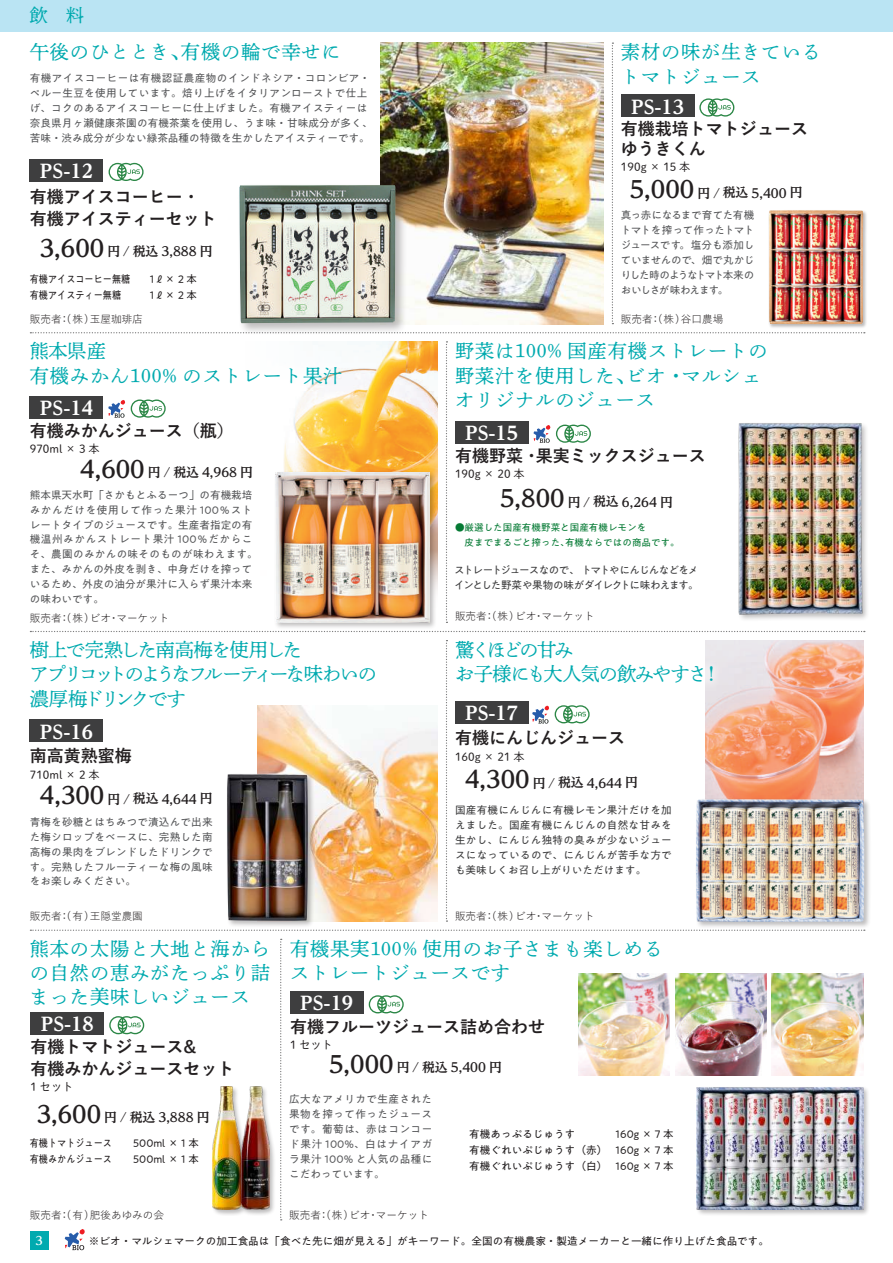
<style>
.page{position:relative;width:893px;height:1263px;background:#fff}
.page>*{position:absolute;margin:0;border:0;box-sizing:border-box;transform-origin:0 0}
.t1{font:19.2px/24.5px "P Shuei N Min Std L";letter-spacing:.05em;color:#00aaaf}
.t2{font:19.2px/24.5px "P Shuei N Min Std L";letter-spacing:-.105em;color:#00aaaf}
.t3{font:19.2px/24.5px "P Shuei N Min Std L";letter-spacing:-.07em;color:#00aaaf}
.t4{font:800 18.45px "Reim Ythz Pro";color:#fff}
.t5{font:18px "P Shuei N Min Std L";color:#00aaaf}
.t6{font:700 16.95px/21.9px "Yu Go Pr 6 N";color:#231f20}
.t7{font:700 12.75px "Reim Ythz Pro";color:#231f20}
.t8{font:700 11.7px "UD Reimin Pro";color:#fff}
.t9{font:11.4px "P Shuei M Go Std L";color:#231f20}
.t10{font:10.65px/14.9px "PA1 Gothic Std";letter-spacing:.015em;color:#57585a;text-align:justify}
.t11{font:10.65px/15.8px "PA1 Gothic Std";color:#231f20}
.t12{font:10.65px "Yu Go Pr 6 N";color:#231f20}
.t13{font:10.65px/14.9px "PA1 Gothic Std";letter-spacing:-.02em;color:#3e3e3f;text-align:justify}
.t14{font:10.65px/14.9px "PA1 Gothic Std";letter-spacing:-.09em;color:#3e3e3f}
.t15{font:10.65px/15.8px "PA1 Gothic Std";color:#231f20;scale:.86 1}
.t16{font:9.6px/14.9px "PA1 Gothic Std";color:#057a34}
.s1{font-size:23.4px}
</style>
<div class="page">
<img style="left:706px;top:640px;width:157px;height:158px">
<img style="left:284px;top:341px;width:154px;height:249px">
<div style="left:274px;top:471px;width:163px;height:159px;background:#231f20;opacity:.3"></div>
<img style="left:275px;top:472px;width:155px;height:150px">
<div style="left:30px;top:396px;width:73px;height:22px;background:#3e3e3f"></div>
<svg style="left:108px;top:399px;width:58px;height:19px"></svg>
<svg style="left:532px;top:705px;width:58px;height:19px"></svg>
<div style="left:0;top:0;width:893px;height:31px;background:#bae4f3"></div>
<div style="left:768px;top:209px;width:100px;height:120px;background:#231f20;opacity:.3"></div>
<img style="left:769px;top:210px;width:27px;height:114px">
<div style="left:290px;top:992px;width:73px;height:22px;background:#3e3e3f"></div>
<svg style="left:368px;top:995px;width:36px;height:19px"></svg>
<div style="left:211px;top:1085px;width:65px;height:131px;background:#231f20;opacity:.3"></div>
<img style="left:213px;top:1087px;width:56px;height:123px">
<div style="left:31px;top:1012px;width:73px;height:23px;background:#3e3e3f"></div>
<svg style="left:109px;top:1016px;width:36px;height:19px"></svg>
<img style="left:381px;top:43px;width:223px;height:281px">
<div style="left:30px;top:159px;width:73px;height:22px;background:#3e3e3f"></div>
<svg style="left:108px;top:162px;width:36px;height:19px"></svg>
<div style="left:237px;top:182px;width:170px;height:153px;background:#231f20;opacity:.3"></div>
<img style="left:239px;top:185px;width:156px;height:138px">
<img style="left:257px;top:706px;width:181px;height:216px">
<div style="left:30px;top:720px;width:73px;height:22px;background:#3e3e3f"></div>
<div style="left:455px;top:702px;width:73px;height:22px;background:#3e3e3f"></div>
<div style="left:225px;top:773px;width:90px;height:155px;background:#231f20;opacity:.3"></div>
<img style="left:227px;top:774px;width:81px;height:147px">
<div style="left:447px;top:631px;width:275px;height:61px;background:#fff"></div>
<div style="left:30px;top:1232px;width:18px;height:18px;background:#00aaaf"></div>
<svg style="left:65px;top:1229px;width:20px;height:21px"></svg>
<div style="left:738px;top:422px;width:131px;height:200px;background:#fafafa"></div>
<img style="left:738px;top:423px;width:129px;height:196px">
<div style="left:455px;top:421px;width:73px;height:22px;background:#3e3e3f"></div>
<svg style="left:533px;top:424px;width:58px;height:19px"></svg>
<div style="left:621px;top:95px;width:73px;height:22px;background:#3e3e3f"></div>
<svg style="left:699px;top:98px;width:36px;height:19px"></svg>
<svg style="left:612px;top:43px;width:1px;height:281px"></svg>
<svg style="left:446px;top:341px;width:1px;height:282px"></svg>
<svg style="left:446px;top:640px;width:1px;height:282px"></svg>
<svg style="left:280px;top:939px;width:2px;height:281px"></svg>
<svg style="left:30px;top:332px;width:835px;height:1px"></svg>
<svg style="left:30px;top:631px;width:835px;height:1px"></svg>
<svg style="left:30px;top:929px;width:835px;height:2px"></svg>
<div style="left:695px;top:1086px;width:175px;height:131px;background:#231f20;opacity:.3"></div>
<img style="left:697px;top:1087px;width:166px;height:123px">
<div style="left:694px;top:798px;width:178px;height:131px;background:#231f20;opacity:.3"></div>
<img style="left:696px;top:799px;width:168px;height:123px">
<img style="left:578px;top:973px;width:92px;height:103px">
<img style="left:675px;top:973px;width:92px;height:103px">
<img style="left:771px;top:973px;width:92px;height:103px">
<h3 class="t5" style="left:30px;top:3px;width:56px">飲　料</h3>
<h1 class="t1" style="left:30px;top:39px;width:312px">午後のひととき、有機の輪で幸せに</h1>
<p class="t10" style="left:30px;top:71px;width:344px;text-align:left">有機アイスコーヒーは有機認証農産物のインドネシア・コロンビア・ペルー生豆を使用しています。焙り上げをイタリアンローストで仕上げ、コクのあるアイスコーヒーに仕上げました。有機アイスティーは奈良県月ヶ瀬健康茶園の有機茶葉を使用し、うま味・甘味成分が多く、苦味・渋み成分が少ない緑茶品種の特徴を生かしたアイスティーです。</p>
<h2 class="t4" style="left:40px;top:156px;width:55px">PS-12</h2>
<h3 class="t6" style="left:30px;top:186px;width:189px">有機アイスコーヒー・有機アイスティーセット</h3>
<p class="t7" style="left:40px;top:241px;width:174px"><span class="s1">3,600</span> 円 / 税込 3,888 円</p>
<p class="t15" style="left:30px;top:272px;width:118px">有機アイスコーヒー無糖有機アイスティー無糖</p>
<p class="t11" style="left:150px;top:272px;width:49px">1ℓ× 2 本<br>1ℓ× 2 本</p>
<p class="t12" style="left:30px;top:309px;width:115px">販売者：(株)玉屋珈琲店</p>
<h1 class="t1" style="left:30px;top:338px;width:314px">熊本県産<br>有機みかん100% のストレート果汁</h1>
<h2 class="t4" style="left:40px;top:393px;width:55px">PS-14</h2>
<h3 class="t6" style="left:30px;top:420px;width:206px">有機みかんジュース（瓶）</h3>
<p class="t9" style="left:30px;top:440px;width:71px">970ml × 3 本</p>
<p class="t10" style="left:30px;top:488px;width:230px;text-align:left">熊本県天水町「さかもとふるーつ」の有機栽培みかんだけを使用して作った果汁 100％ストレートタイプのジュースです。生産者指定の有機温州みかんストレート果汁 100％だからこそ、農園のみかんの味そのものが味わえます。また、みかんの外皮を剥き、中身だけを搾っているため、外皮の油分が果汁に入らず果汁本来の味わいです。</p>
<p class="t7" style="left:80px;top:462px;width:174px"><span class="s1">4,600</span> 円 / 税込 4,968 円</p>
<p class="t12" style="left:30px;top:608px;width:141px">販売者：(株)ビオ・マーケット</p>
<h1 class="t2" style="left:30px;top:637px;width:349px">樹上で完熟した南高梅を使用した<br>アプリコットのようなフルーティーな味わいの濃厚梅ドリンクです</h1>
<h2 class="t4" style="left:40px;top:716px;width:55px">PS-16</h2>
<h3 class="t6" style="left:30px;top:746px;width:104px">南高黄熟蜜梅</h3>
<h1 class="t1" style="left:621px;top:39px;width:201px">素材の味が生きているトマトジュース</h1>
<h2 class="t4" style="left:631px;top:91px;width:55px">PS-13</h2>
<h3 class="t6" style="left:621px;top:120px;width:189px;line-height:19.8px">有機栽培トマトジュースゆうきくん</h3>
<p class="t9" style="left:621px;top:158px;width:71px">190g × 15 本</p>
<p class="t7" style="left:630px;top:182px;width:174px"><span class="s1">5,000</span> 円 / 税込 5,400 円</p>
<p class="t10" style="left:621px;top:209px;width:135px">真っ赤になるまで育てた有機トマトを搾って作ったトマトジュースです。塩分も添加していませんので、畑で丸かじりした時のようなトマト本来のおいしさが味わえます。</p>
<p class="t12" style="left:621px;top:309px;width:104px">販売者：(株)谷口農場</p>
<h1 class="t1" style="left:455px;top:338px;width:314px">野菜は100% 国産有機ストレートの野菜汁を使用した、ビオ・マルシェオリジナルのジュース</h1>
<h2 class="t4" style="left:465px;top:418px;width:55px">PS-15</h2>
<h3 class="t6" style="left:455px;top:445px;width:252px">有機野菜・果実ミックスジュース</h3>
<p class="t9" style="left:455px;top:466px;width:71px">190g × 20 本</p>
<p class="t7" style="left:500px;top:491px;width:174px"><span class="s1">5,800</span> 円 / 税込 6,264 円</p>
<p class="t16" style="left:455px;top:521px;width:226px">●厳選した国産有機野菜と国産有機レモンを<br>　皮までまるごと搾った、有機ならではの商品です。</p>
<p class="t14" style="left:454px;top:563px;width:246px">ストレートジュースなので、トマトやにんじんなどをメインとした野菜や果物の味がダイレクトに味わえます。</p>
<p class="t12" style="left:455px;top:607px;width:141px">販売者：(株)ビオ・マーケット</p>
<h1 class="t3" style="left:455px;top:637px;width:267px">驚くほどの甘み<br>お子様にも大人気の飲みやすさ！</h1>
<h2 class="t4" style="left:465px;top:698px;width:55px">PS-17</h2>
<h3 class="t6" style="left:455px;top:728px;width:172px">有機にんじんジュース</h3>
<p class="t9" style="left:455px;top:748px;width:71px">160g × 21 本</p>
<p class="t9" style="left:30px;top:766px;width:71px">710ml × 2 本</p>
<p class="t7" style="left:465px;top:772px;width:174px"><span class="s1">4,300</span> 円 / 税込 4,644 円</p>
<p class="t7" style="left:40px;top:788px;width:174px"><span class="s1">4,300</span> 円 / 税込 4,644 円</p>
<p class="t10" style="left:30px;top:815px;width:184px">青梅を砂糖とはちみつで漬込んで出来た梅シロップをベースに、完熟した南高梅の果肉をブレンドしたドリンクです。完熟したフルーティーな梅の風味をお楽しみください。</p>
<p class="t13" style="left:455px;top:803px;width:218px">国産有機にんじんに有機レモン果汁だけを加えました。国産有機にんじんの自然な甘みを生かし、にんじん独特の臭みが少ないジュースになっているので、にんじんが苦手な方でも美味しくお召し上がりいただけます。</p>
<p class="t12" style="left:30px;top:907px;width:115px">販売者：(有)王隠堂農園</p>
<p class="t12" style="left:455px;top:907px;width:141px">販売者：(株)ビオ・マーケット</p>
<h1 class="t1" style="left:30px;top:935px;width:242px;text-align:justify">熊本の太陽と大地と海からの自然の恵みがたっぷり詰まった美味しいジュース</h1>
<h2 class="t4" style="left:41px;top:1009px;width:55px">PS-18</h2>
<h3 class="t6" style="left:31px;top:1037px;width:206px">有機トマトジュース&amp;<br>有機みかんジュースセット</h3>
<p class="t9" style="left:31px;top:1078px;width:44px">1 セット</p>
<p class="t7" style="left:37px;top:1107px;width:174px"><span class="s1">3,600</span> 円 / 税込 3,888 円</p>
<p class="t15" style="left:30px;top:1136px;width:97px">有機トマトジュース有機みかんジュース</p>
<p class="t11" style="left:133px;top:1136px;width:67px">500ml × 1 本<br>500ml × 1 本</p>
<p class="t12" style="left:30px;top:1205px;width:136px">販売者：(有)肥後あゆみの会</p>
<h1 class="t1" style="left:290px;top:935px;width:374px">有機果実100% 使用のお子さまも楽しめるストレートジュースです</h1>
<h2 class="t4" style="left:300px;top:988px;width:55px">PS-19</h2>
<h3 class="t6" style="left:290px;top:1016px;width:257px">有機フルーツジュース詰め合わせ</h3>
<p class="t9" style="left:290px;top:1036px;width:44px">1 セット</p>
<p class="t7" style="left:329px;top:1057px;width:174px"><span class="s1">5,000</span> 円 / 税込 5,400 円</p>
<p class="t10" style="left:289px;top:1093px;width:145px">広大なアメリカで生産された果物を搾って作ったジュースです。葡萄は、赤はコンコード果汁 100%、白はナイアガラ果汁 100% と人気の品種にこだわっています。</p>
<p class="t12" style="left:289px;top:1205px;width:141px">販売者：(株)ビオ・マーケット</p>
<p class="t11" style="left:469px;top:1127px;width:140px">有機あっぷるじゅうす<br>有機ぐれいぷじゅうす（赤）有機ぐれいぷじゅうす（白）</p>
<p class="t11" style="left:616px;top:1127px;width:59px;text-align:justify">160g × 7 本160g × 7 本160g × 7 本</p>
<p class="t8" style="left:35px;top:1231px;width:9px">3</p>
<p class="t11" style="left:89px;top:1234px;width:682px">※ビオ・マルシェマークの加工食品は「食べた先に畑が見える」がキーワード。全国の有機農家・製造メーカーと一緒に作り上げた食品です。</p>
</div>
